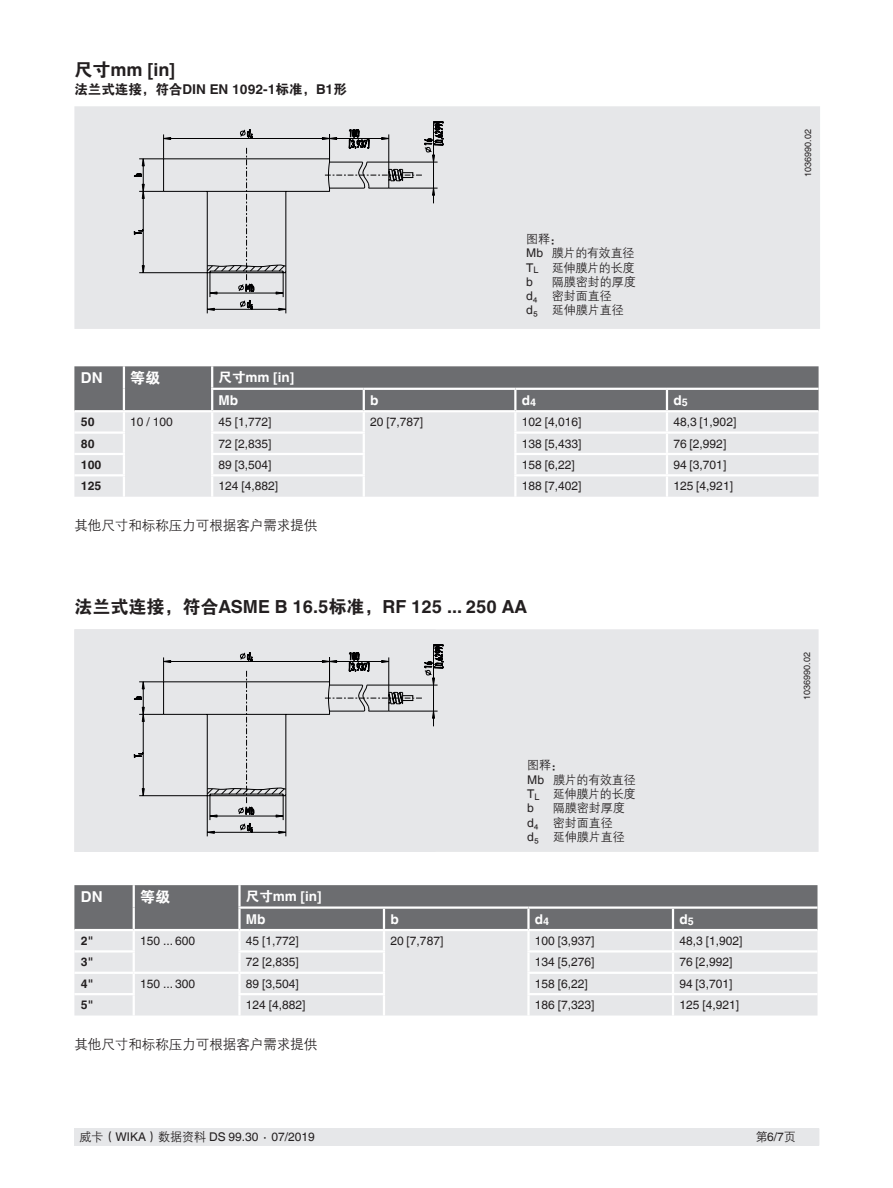
<style>
.page{position:relative;width:893px;height:1188px;background:#fff}
.page>*{position:absolute;margin:0;border:0;box-sizing:border-box;transform-origin:0 0}
.t1{font:700 18px "Helvetica World";color:#231f20}
.t2{font:700 15px "Helvetica World";color:#fff}
.t3{font:15px "FZDHTJW GB1 0";color:#fff}
.t4{font:13.5px "FZZDXJW GB1 0";color:#231f20}
.t5{font:700 13.5px/22.5px "Helvetica World";color:#fff}
.t6{font:700 13.5px "Helvetica World";color:#231f20}
.t7{font:12px/14.2px "Helvetica World";color:#231f20}
.t8{font:12px/14.2px "FZZDXJW GB1 0";color:#231f20}
.t9{font:700 12px "Helvetica World";color:#231f20}
.t10{font:9px "Helvetica World";color:#231f20}
.s1{font-family:"FZDHTJW GB1 0";font-weight:400}
.s2{font-family:"Helvetica World"}
.s3{font-family:"FZZDXJW GB1 0"}
</style>
<div class="page">
<div style="left:75px;top:1128px;width:744px;height:17px;background:#e6e7e9"></div>
<div style="left:74px;top:106px;width:746px;height:223px;background:#e6e7e9"></div>
<div style="left:74px;top:629px;width:745px;height:223px;background:#e6e7e9"></div>
<svg style="left:134px;top:121px;width:310px;height:193px"></svg>
<div style="left:74px;top:474px;width:745px;height:23px;background:#e6e7e9"></div>
<hr style="left:74px;top:474px;width:51px;height:2px;background:#fff">
<hr style="left:211px;top:474px;width:154px;height:2px;background:#fff">
<hr style="left:514px;top:474px;width:153px;height:2px;background:#fff">
<hr style="left:667px;top:474px;width:152px;height:2px;background:#fff">
<hr style="left:666px;top:476px;width:2px;height:21px;background:#fff">
<hr style="left:363px;top:476px;width:2px;height:21px;background:#fff">
<hr style="left:514px;top:476px;width:2px;height:21px;background:#fff">
<svg style="left:74px;top:366px;width:745px;height:108px;background:#b9babc"></svg>
<hr style="left:123px;top:476px;width:2px;height:21px;background:#fff">
<hr style="left:211px;top:476px;width:2px;height:21px;background:#fff">
<svg style="left:134px;top:644px;width:310px;height:193px"></svg>
<div style="left:74px;top:993px;width:743px;height:23px;background:#e6e7e9"></div>
<hr style="left:74px;top:993px;width:61px;height:2px;background:#fff">
<hr style="left:238px;top:993px;width:147px;height:2px;background:#fff">
<hr style="left:527px;top:993px;width:146px;height:2px;background:#fff">
<hr style="left:673px;top:993px;width:144px;height:2px;background:#fff">
<hr style="left:672px;top:995px;width:2px;height:21px;background:#fff">
<hr style="left:133px;top:995px;width:2px;height:21px;background:#fff">
<hr style="left:238px;top:995px;width:3px;height:21px;background:#fff">
<svg style="left:74px;top:885px;width:743px;height:108px;background:#b8b9bc"></svg>
<hr style="left:527px;top:974px;width:3px;height:19px;background:#fff">
<hr style="left:383px;top:995px;width:2px;height:21px;background:#fff">
<hr style="left:527px;top:995px;width:3px;height:21px;background:#fff">
<h1 class="t1" style="left:74px;top:59px;width:102px"><span class="s1">尺寸</span>mm [in]</h1>
<p class="t6" style="left:74px;top:81px;width:274px"><span class="s1">法兰式连接，符合</span>DIN EN 1092-1<span class="s1">标准，</span>B1<span class="s1">形</span></p>
<p class="t2" style="left:81px;top:370px;width:23px">DN</p>
<p class="t3" style="left:130px;top:370px;width:31px">等级</p>
<p class="t5" style="left:219px;top:367px;width:77px"><span class="s1">尺寸</span>mm [in]<br>Mb</p>
<p class="t8" style="left:526px;top:232px;width:37px">图释：</p>
<p class="t7" style="left:526px;top:246px;width:18px">Mb<br>T<sub>L</sub></p>
<p class="t8" style="left:552px;top:247px;width:84px">膜片的有效直径延伸膜片的长度</p>
<p class="t7" style="left:526px;top:275px;width:8px">b</p>
<p class="t8" style="left:526px;top:275px;width:111px;text-indent:26px">隔膜密封的厚度<span class="s2">d₄</span> 密封面直径<br><span class="s2">d₅</span> 延伸膜片直径</p>
<p class="t5" style="left:370px;top:389px;width:10px">b</p>
<p class="t5" style="left:522px;top:389px;width:16px">d<sub>4</sub></p>
<p class="t5" style="left:673px;top:389px;width:16px">d<sub>5</sub></p>
<p class="t9" style="left:81px;top:415px;width:15px">50</p>
<p class="t7" style="left:130px;top:415px;width:44px">10 / 100</p>
<p class="t7" style="left:219px;top:415px;width:54px">45 [1,772]</p>
<p class="t7" style="left:370px;top:415px;width:54px">20 [7,787]</p>
<p class="t7" style="left:522px;top:415px;width:61px">102 [4,016]</p>
<p class="t7" style="left:673px;top:415px;width:64px">48,3 [1,902]</p>
<p class="t9" style="left:81px;top:436px;width:15px">80</p>
<p class="t7" style="left:219px;top:436px;width:54px">72 [2,835]</p>
<p class="t7" style="left:522px;top:436px;width:61px">138 [5,433]</p>
<p class="t7" style="left:673px;top:436px;width:54px">76 [2,992]</p>
<p class="t9" style="left:81px;top:458px;width:22px">100</p>
<p class="t7" style="left:219px;top:458px;width:54px">89 [3,504]</p>
<p class="t7" style="left:522px;top:458px;width:54px">158 [6,22]</p>
<p class="t7" style="left:673px;top:458px;width:54px">94 [3,701]</p>
<p class="t9" style="left:81px;top:479px;width:22px">125</p>
<p class="t7" style="left:219px;top:479px;width:61px">124 [4,882]</p>
<p class="t7" style="left:522px;top:479px;width:61px">188 [7,402]</p>
<p class="t7" style="left:673px;top:479px;width:61px">125 [4,921]</p>
<p class="t4" style="left:74px;top:518px;width:244px">其他尺寸和标称压力可根据客户需求提供</p>
<h1 class="t1" style="left:74px;top:596px;width:454px"><span class="s1">法兰式连接，符合</span>ASME B 16.5<span class="s1">标准，</span>RF 125 ... 250 AA</h1>
<p class="t2" style="left:81px;top:888px;width:23px">DN</p>
<p class="t3" style="left:140px;top:889px;width:31px">等级</p>
<p class="t5" style="left:246px;top:885px;width:77px"><span class="s1">尺寸</span>mm [in]<br>Mb</p>
<p class="t8" style="left:527px;top:758px;width:37px">图释：</p>
<p class="t7" style="left:527px;top:773px;width:18px">Mb</p>
<p class="t8" style="left:527px;top:787px;width:110px"><span class="s2">T</span><sub>L</sub> 延伸膜片的长度</p>
<p class="t7" style="left:527px;top:801px;width:8px">b</p>
<p class="t8" style="left:553px;top:773px;width:84px">膜片的有效直径</p>
<p class="t8" style="left:527px;top:801px;width:99px;text-indent:26px">隔膜密封厚度<span class="s2">d₄</span> 密封面直径<span class="s2">d₅</span> 延伸膜片直径</p>
<p class="t5" style="left:390px;top:908px;width:10px">b</p>
<p class="t5" style="left:535px;top:908px;width:16px">d<sub>4</sub></p>
<p class="t5" style="left:679px;top:908px;width:16px">d<sub>5</sub></p>
<p class="t9" style="left:81px;top:934px;width:14px">2"</p>
<p class="t7" style="left:140px;top:934px;width:57px">150 ... 600</p>
<p class="t7" style="left:246px;top:934px;width:54px">45 [1,772]</p>
<p class="t7" style="left:390px;top:934px;width:54px">20 [7,787]</p>
<p class="t7" style="left:535px;top:934px;width:61px">100 [3,937]</p>
<p class="t7" style="left:679px;top:934px;width:64px">48,3 [1,902]</p>
<p class="t9" style="left:81px;top:955px;width:14px">3"</p>
<p class="t7" style="left:246px;top:955px;width:54px">72 [2,835]</p>
<p class="t7" style="left:535px;top:955px;width:61px">134 [5,276]</p>
<p class="t7" style="left:679px;top:955px;width:54px">76 [2,992]</p>
<p class="t9" style="left:81px;top:977px;width:14px">4"</p>
<p class="t7" style="left:140px;top:977px;width:57px">150 ... 300</p>
<p class="t7" style="left:246px;top:977px;width:54px">89 [3,504]</p>
<p class="t7" style="left:535px;top:977px;width:54px">158 [6,22]</p>
<p class="t7" style="left:679px;top:977px;width:54px">94 [3,701]</p>
<p class="t9" style="left:81px;top:998px;width:14px">5"</p>
<p class="t7" style="left:246px;top:998px;width:61px">124 [4,882]</p>
<p class="t7" style="left:535px;top:998px;width:61px">186 [7,323]</p>
<p class="t7" style="left:679px;top:998px;width:61px">125 [4,921]</p>
<p class="t4" style="left:74px;top:1037px;width:244px">其他尺寸和标称压力可根据客户需求提供</p>
<p class="t10" style="left:803px;top:177px;width:49px;rotate:-90deg">1036990.02</p>
<p class="t10" style="left:802px;top:700px;width:49px;rotate:-90deg">1036990.02</p>
<p class="t7" style="left:80px;top:1130px;width:237px"><span class="s3">威卡（</span>WIKA<span class="s3">）数据资料</span> DS 99.30 ∙ 07/2019</p>
<p class="t7" style="left:756px;top:1130px;width:42px"><span class="s3">第</span>6/7<span class="s3">页</span></p>
</div>
